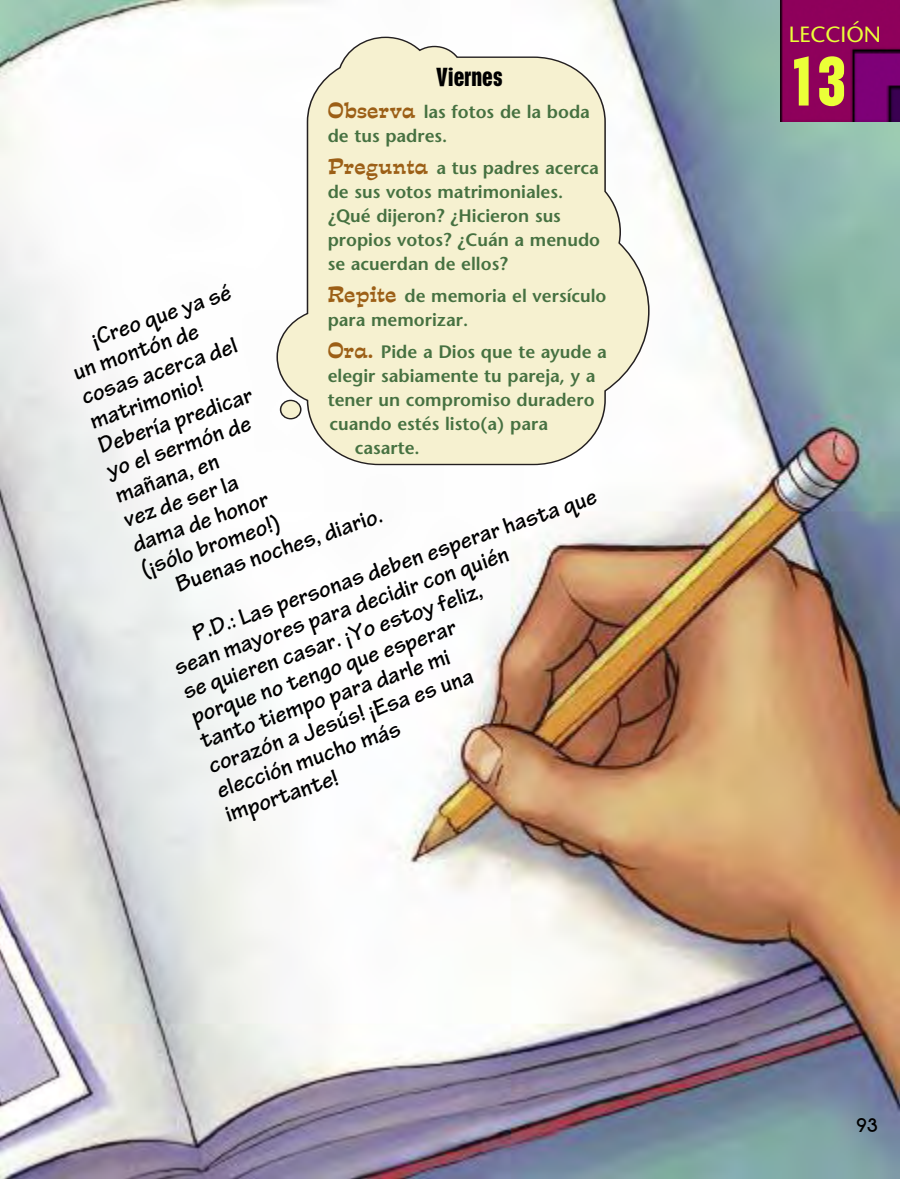
<style>
.page{position:relative;width:900px;height:1179px;background:#fff}
.page>*{position:absolute;margin:0;border:0;box-sizing:border-box;transform-origin:0 0}
.t1{font:700 condensed 64px "Placard";color:#ebff38}
.t2{font:700 24px/26px "Tekton Pro";color:#000}
.t3{font:700 condensed 24px "Placard";color:#000}
.t4{font:22px "Stone Sans";color:#ebff38}
.t5{font:700 20px "New Garden";color:#000}
.t6{font:600 18px/24px "Stone Sans";color:#467141}
.s1{font-family:"Estro Font";font-weight:400;font-size:20px;color:#9c5f16}
</style>
<div class="page">
<img style="left:0;top:0;width:900px;height:1179px">
<img style="left:780px;top:0;width:120px;height:122px">
<svg style="left:276px;top:36px;width:374px;height:430px"></svg>
<svg style="left:281px;top:400px;width:20px;height:19px"></svg>
<div style="left:280px;top:400px;width:22px;height:19px;border:1px solid #231f20;border-radius:50%"></div>
<p class="t3" style="left:436px;top:67px;width:68px">Viernes</p>
<p class="t6" style="left:328px;top:101px;width:264px"><span class="s1">Observa</span> las fotos de la boda de tus padres.</p>
<p class="t6" style="left:328px;top:157px;width:274px"><span class="s1">Pregunta</span> a tus padres acerca de sus votos matrimoniales. ¿Qué dijeron? ¿Hicieron sus propios votos? ¿Cuán a menudo se acuerdan de ellos?</p>
<p class="t6" style="left:328px;top:285px;width:280px"><span class="s1">Repite</span> de memoria el versículo para memorizar.</p>
<p class="t6" style="left:328px;top:341px;width:281px"><span class="s1">Ora.</span> Pide a Dios que te ayude a</p>
<p class="t6" style="left:328px;top:365px;width:269px">elegir sabiamente tu pareja, y a</p>
<p class="t6" style="left:328px;top:389px;width:268px">tener un compromiso duradero</p>
<p class="t6" style="left:330px;top:413px;width:220px">cuando estés listo(a) para</p>
<p class="t6" style="left:355px;top:437px;width:66px">casarte.</p>
<p class="t2" style="left:62px;top:339px;width:176px;text-indent:28px;rotate:-19deg">¡Creo que ya sé un montón de cosas acerca del matrimonio!<br>Debería predicar yo el sermón de mañana, en<br>vez de ser la dama de honor (¡sólo bromeo!)</p>
<p class="t2" style="left:169px;top:563px;width:428px;line-height:52px;rotate:-19deg">Buenas noches, diario.<br>P.D.: Las personas deben esperar hasta que</p>
<p class="t2" style="left:172px;top:658px;width:354px;rotate:-19deg">sean mayores para decidir con quién se quieren casar. ¡Yo estoy feliz, porque no tengo que esperar<br>tanto tiempo para darle mi<br>corazón a Jesús! ¡Esa es una elección mucho más<br>importante!</p>
<p class="t4" style="left:789px;top:25px;width:94px">LECCIÓN</p>
<h1 class="t1" style="left:789px;top:57px;width:59px">13</h1>
<p class="t5" style="left:856px;top:1113px;width:23px">93</p>
</div>
